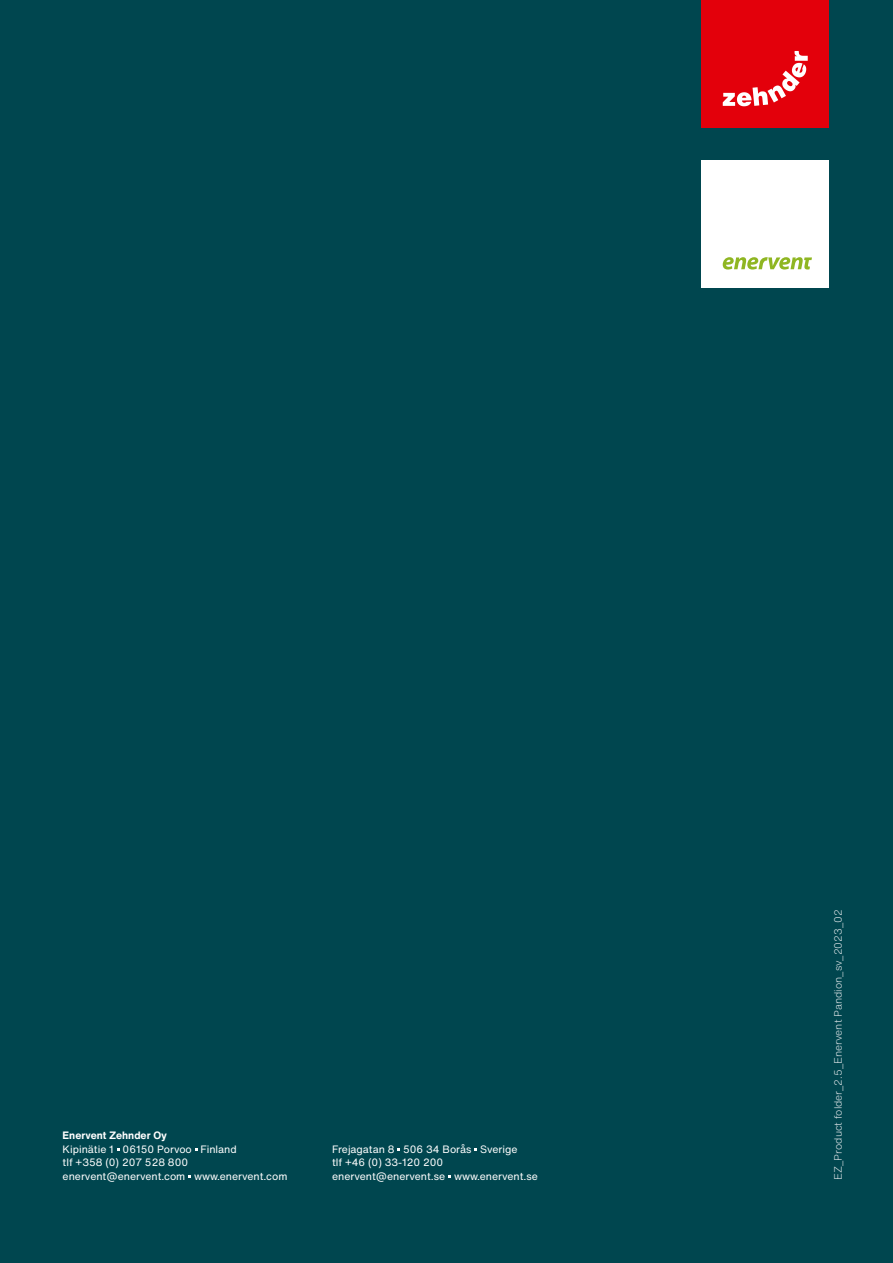
<style>
.page{position:relative;width:893px;height:1263px;background:#00464f}
.page>*{position:absolute;margin:0;border:0;box-sizing:border-box;transform-origin:0 0}
.t1{font:10.5px/13.5px "Helvetica Now Text";color:#fff}
.t2{font:300 10.5px "Helvetica Now Text";color:#e2e7ea}
.t3{font:700 10.5px "Helvetica Now Text";color:#fff}
</style>
<div class="page">
<div style="left:702px;top:0;width:127px;height:128px;background:#e3000b"></div>
<svg style="left:723px;top:51px;width:85px;height:55px"></svg>
<div style="left:702px;top:160px;width:127px;height:128px;background:#fff"></div>
<svg style="left:723px;top:257px;width:89px;height:12px"></svg>
<p class="t3" style="left:63px;top:1128px;width:106px">Enervent Zehnder Oy</p>
<p class="t1" style="left:63px;top:1142px;width:226px">Kipinätie 1 06150 Porvoo Finland<br>tlf +358 (0) 207 528 800 enervent@enervent.com www.enervent.com</p>
<p class="t1" style="left:332px;top:1142px;width:207px">Frejagatan 8 506 34 Borås Sverige<br>tlf +46 (0) 33-120 200 enervent@enervent.se www.enervent.se</p>
<p class="t2" style="left:831px;top:1180px;width:272px;rotate:-90deg">EZ_Product folder_2.5_Enervent Pandion_sv_2023_02</p>
</div>
